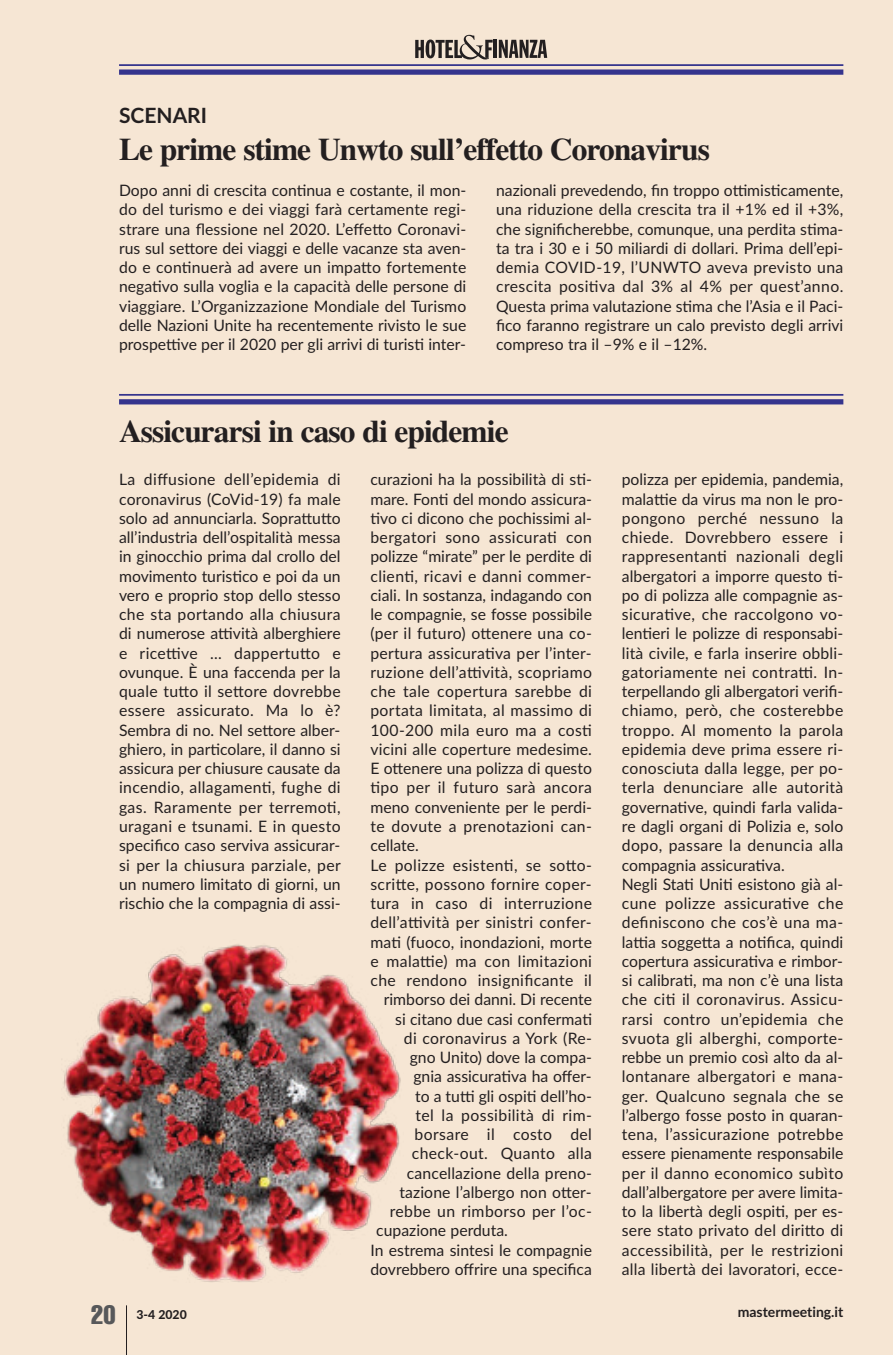
<style>
.page{position:relative;width:893px;height:1355px;background:#fff}
.page>*{position:absolute;margin:0;border:0;box-sizing:border-box;transform-origin:0 0}
.t1{font:700 31.5px "Times";letter-spacing:-.03em;color:#231f20}
.t2{font:extra-condensed 26.25px "Helvetica";color:#57585a}
.t3{font:700 21px "Lato";color:#231f20}
.t4{font:15.75px/19.2px "Lato";letter-spacing:.01em;color:#231f20;text-align:justify}
.t5{font:700 14px "Lato";color:#231f20}
.t6{font:800 12.25px "Lato";color:#231f20}
</style>
<div class="page">
<div style="left:0;top:0;width:893px;height:1354px;background:#f6e6d4"></div>
<hr style="left:126px;top:1305px;width:1px;height:49px;background:#231f20">
<hr style="left:119px;top:64px;width:724px;height:2px;background:#35348d">
<div style="left:119px;top:69px;width:724px;height:6px;background:#35348d"></div>
<hr style="left:494px;top:40px;width:3px;height:18px;background:#231f20">
<svg style="left:499px;top:40px;width:48px;height:18px"></svg>
<svg style="left:415px;top:35px;width:78px;height:24px"></svg>
<hr style="left:119px;top:394px;width:724px;height:1px;background:#35348d">
<div style="left:119px;top:399px;width:724px;height:5px;background:#35348d"></div>
<img style="left:64px;top:944px;width:337px;height:338px">
<h3 class="t3" style="left:119px;top:104px;width:89px">SCENARI</h3>
<h1 class="t1" style="left:119px;top:131px;width:592px">Le prime stime Unwto sull’effetto Coronavirus</h1>
<p class="t4" style="left:119px;top:181px;width:349px">Dopo anni di crescita continua e costante, il mon&shy;do del turismo e dei viaggi farà certamente regi&shy;strare una flessione nel 2020. L’effetto Coronavi&shy;rus sul settore dei viaggi e delle vacanze sta aven&shy;do e continuerà ad avere un impatto fortemente negativo sulla voglia e la capacità delle persone di viaggiare. L’Organizzazione Mondiale del Turismo delle Nazioni Unite ha recentemente rivisto le sue prospettive per il 2020 per gli arrivi di turisti inter-</p>
<p class="t4" style="left:496px;top:181px;width:349px">nazionali prevedendo, fin troppo ottimisticamente, una riduzione della crescita tra il +1% ed il +3%, che significherebbe, comunque, una perdita stima&shy;ta tra i 30 e i 50 miliardi di dollari. Prima dell’epi&shy;demia COVID-19, l’UNWTO aveva previsto una crescita positiva dal 3% al 4% per quest’anno.<br>Questa prima valutazione stima che l’Asia e il Paci&shy;fico faranno registrare un calo previsto degli arrivi compreso tra il –9% e il –12%.</p>
<h1 class="t1" style="left:119px;top:412px;width:391px">Assicurarsi in caso di epidemie</h1>
<p class="t4" style="left:119px;top:470px;width:223px">La diffusione dell’epidemia di coronavirus (CoVid-19) fa male solo ad annunciarla. Soprattutto all’industria dell’ospitalità messa in ginocchio prima dal crollo del movimento turistico e poi da un vero e proprio stop dello stesso che sta portando alla chiusura di numerose attività alberghiere e ricettive ... dappertutto e ovunque. È una faccenda per la quale tutto il settore dovrebbe essere assicurato. Ma lo è?<br>Sembra di no. Nel settore alber&shy;ghiero, in particolare, il danno si assicura per chiusure causate da incendio, allagamenti, fughe di gas. Raramente per terremoti, uragani e tsunami. E in questo specifico caso serviva assicurar&shy;si per la chiusura parziale, per un numero limitato di giorni, un rischio che la compagnia di assi-</p>
<p class="t4" style="left:370px;top:470px;width:223px">curazioni ha la possibilità di sti-</p>
<p class="t4" style="left:370px;top:489px;width:223px">mare. Fonti del mondo assicura-</p>
<p class="t4" style="left:370px;top:508px;width:223px">tivo ci dicono che pochissimi al-</p>
<p class="t4" style="left:370px;top:528px;width:223px">bergatori sono assicurati con</p>
<p class="t4" style="left:370px;top:547px;width:223px">polizze “mirate” per le perdite di</p>
<p class="t4" style="left:370px;top:566px;width:223px">clienti, ricavi e danni commer-</p>
<p class="t4" style="left:370px;top:585px;width:223px">ciali. In sostanza, indagando con</p>
<p class="t4" style="left:370px;top:605px;width:223px">le compagnie, se fosse possibile</p>
<p class="t4" style="left:370px;top:624px;width:223px">(per il futuro) ottenere una co-</p>
<p class="t4" style="left:370px;top:643px;width:223px">pertura assicurativa per l’inter-</p>
<p class="t4" style="left:370px;top:662px;width:223px">ruzione dell’attività, scopriamo</p>
<p class="t4" style="left:370px;top:682px;width:223px">che tale copertura sarebbe di</p>
<p class="t4" style="left:370px;top:701px;width:223px">portata limitata, al massimo di</p>
<p class="t4" style="left:370px;top:720px;width:223px">100-200 mila euro ma a costi</p>
<p class="t4" style="left:370px;top:739px;width:223px">vicini alle coperture medesime.</p>
<p class="t4" style="left:370px;top:759px;width:223px">E ottenere una polizza di questo</p>
<p class="t4" style="left:370px;top:778px;width:223px">tipo per il futuro sarà ancora</p>
<p class="t4" style="left:370px;top:797px;width:223px">meno conveniente per le perdi-</p>
<p class="t4" style="left:370px;top:816px;width:223px">te dovute a prenotazioni can-</p>
<p class="t4" style="left:370px;top:836px;width:50px">cellate.</p>
<p class="t4" style="left:370px;top:855px;width:223px">Le polizze esistenti, se sotto-</p>
<p class="t4" style="left:370px;top:874px;width:223px">scritte, possono fornire coper-</p>
<p class="t4" style="left:370px;top:893px;width:223px">tura in caso di interruzione</p>
<p class="t4" style="left:370px;top:913px;width:223px">dell’attività per sinistri confer-</p>
<p class="t4" style="left:370px;top:932px;width:223px">mati (fuoco, inondazioni, morte</p>
<p class="t4" style="left:370px;top:951px;width:223px">e malattie) ma con limitazioni</p>
<p class="t4" style="left:370px;top:970px;width:223px">che rendono insignificante il</p>
<p class="t4" style="left:384px;top:990px;width:210px">rimborso dei danni. Di recente</p>
<p class="t4" style="left:395px;top:1009px;width:198px">si citano due casi confermati</p>
<p class="t4" style="left:404px;top:1028px;width:190px">di coronavirus a York (Re-</p>
<p class="t4" style="left:410px;top:1047px;width:184px">gno Unito) dove la compa-</p>
<p class="t4" style="left:413px;top:1067px;width:180px">gnia assicurativa ha offer-</p>
<p class="t4" style="left:415px;top:1086px;width:178px">to a tutti gli ospiti dell’ho-</p>
<p class="t4" style="left:415px;top:1105px;width:178px">tel la possibilità di rim-</p>
<p class="t4" style="left:415px;top:1124px;width:179px">borsare il costo del</p>
<p class="t4" style="left:412px;top:1144px;width:182px">check-out. Quanto alla</p>
<p class="t4" style="left:407px;top:1163px;width:187px">cancellazione della preno-</p>
<p class="t4" style="left:399px;top:1182px;width:194px">tazione l’albergo non otter-</p>
<p class="t4" style="left:390px;top:1201px;width:204px">rebbe un rimborso per l’oc-</p>
<p class="t4" style="left:376px;top:1221px;width:133px">cupazione perduta.</p>
<p class="t4" style="left:370px;top:1240px;width:223px">In estrema sintesi le compagnie</p>
<p class="t4" style="left:370px;top:1259px;width:223px">dovrebbero offrire una specifica</p>
<p class="t4" style="left:622px;top:470px;width:223px;text-align:left">polizza per epidemia, pandemia, malattie da virus ma non le pro&shy;pongono perché nessuno la chiede. Dovrebbero essere i rappresentanti nazionali degli albergatori a imporre questo ti&shy;po di polizza alle compagnie as&shy;sicurative, che raccolgono vo&shy;lentieri le polizze di responsabi&shy;lità civile, e farla inserire obbli&shy;gatoriamente nei contratti. In&shy;terpellando gli albergatori verifi&shy;chiamo, però, che costerebbe troppo. Al momento la parola epidemia deve prima essere ri&shy;conosciuta dalla legge, per po&shy;terla denunciare alle autorità governative, quindi farla valida&shy;re dagli organi di Polizia e, solo dopo, passare la denuncia alla compagnia assicurativa.<br>Negli Stati Uniti esistono già al&shy;cune polizze assicurative che definiscono che cos’è una ma&shy;lattia soggetta a notifica, quindi copertura assicurativa e rimbor&shy;si calibrati, ma non c’è una lista che citi il coronavirus. Assicu&shy;rarsi contro un’epidemia che svuota gli alberghi, comporte&shy;rebbe un premio così alto da al&shy;lontanare albergatori e mana&shy;ger. Qualcuno segnala che se l’albergo fosse posto in quaran&shy;tena, l’assicurazione potrebbe essere pienamente responsabile per il danno economico subìto dall’albergatore per avere limita&shy;to la libertà degli ospiti, per es&shy;sere stato privato del diritto di accessibilità, per le restrizioni alla libertà dei lavoratori, ecce-</p>
<h2 class="t2" style="left:91px;top:1305px;width:26px">20</h2>
<p class="t6" style="left:136px;top:1307px;width:52px">3-4 2020</p>
<p class="t5" style="left:738px;top:1303px;width:107px">mastermeeting.it</p>
</div>
